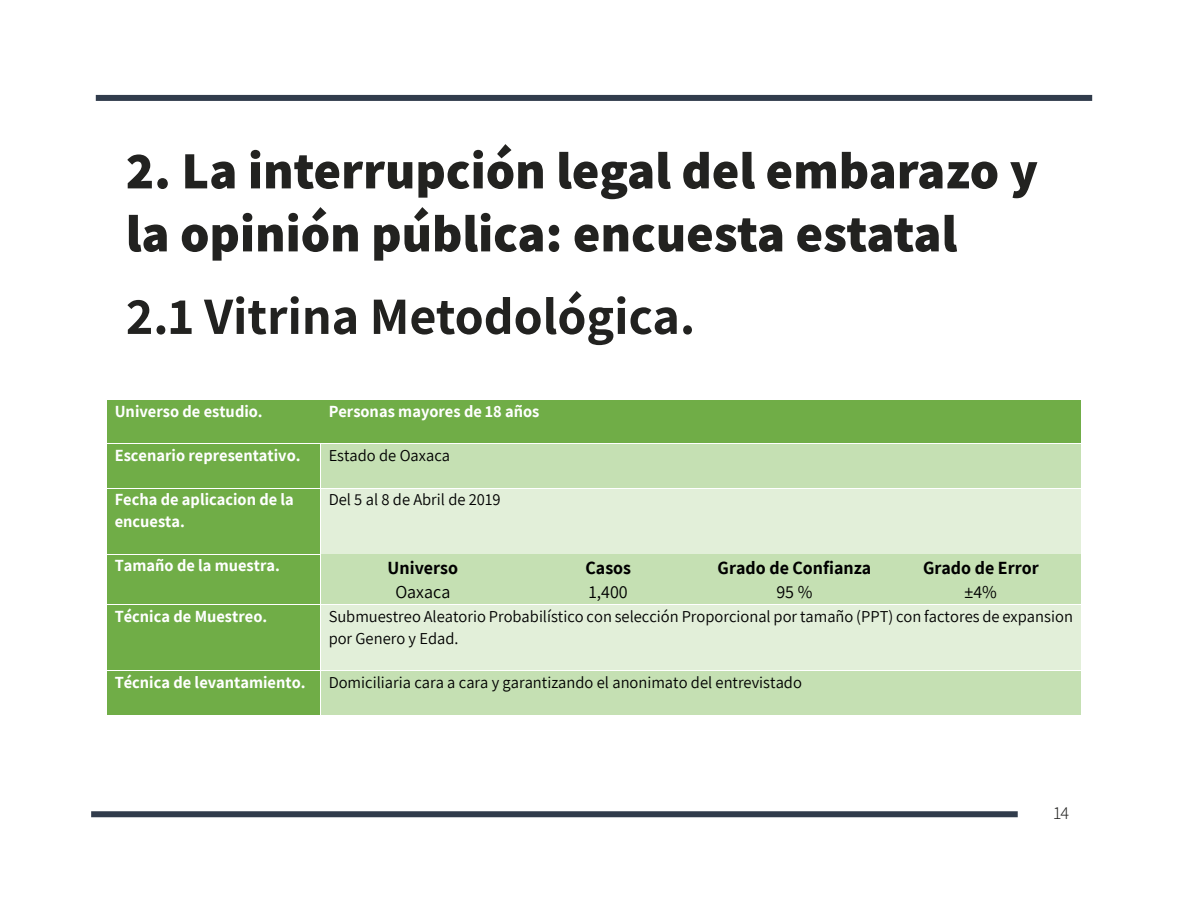
<style>
.page{position:relative;width:1188px;height:918px;background:#fff}
.page>*{position:absolute;margin:0;border:0;box-sizing:border-box;transform-origin:0 0}
.t1{font:800 52.5px/63px "Assistant";color:#222220}
.t2{font:700 52.5px "Assistant";color:#222220}
.t3{font:700 18.15px "Assistant";color:#000}
.t4{font:18.15px "Assistant";color:#000}
.t5{font:300 18px "Assistant";color:#222220}
.t6{font:16.65px/21.8px "Assistant";color:#000}
.t7{font:700 16.65px/21.8px "Assistant";color:#fff}
</style>
<div class="page">
<div style="left:91px;top:811px;width:927px;height:6px;background:#313c4c"></div>
<div style="left:96px;top:95px;width:996px;height:6px;background:#313c4c"></div>
<div style="left:107px;top:400px;width:214px;height:43px;background:#70ad47"></div>
<div style="left:321px;top:400px;width:760px;height:43px;background:#70ad47"></div>
<div style="left:107px;top:444px;width:213px;height:44px;background:#70ad47"></div>
<div style="left:321px;top:444px;width:760px;height:44px;background:#c5e0b3"></div>
<div style="left:107px;top:489px;width:213px;height:65px;background:#70ad47"></div>
<div style="left:321px;top:489px;width:760px;height:65px;background:#e2efd9"></div>
<div style="left:107px;top:555px;width:213px;height:49px;background:#70ad47"></div>
<div style="left:321px;top:555px;width:760px;height:49px;background:#c5e0b3"></div>
<div style="left:107px;top:605px;width:213px;height:65px;background:#70ad47"></div>
<div style="left:321px;top:605px;width:760px;height:65px;background:#e2efd9"></div>
<div style="left:107px;top:671px;width:213px;height:44px;background:#70ad47"></div>
<div style="left:321px;top:671px;width:760px;height:44px;background:#c5e0b3"></div>
<h1 class="t1" style="left:126px;top:138px;width:914px">2. La interrupción legal del embarazo y la opinión pública: encuesta estatal</h1>
<h1 class="t2" style="left:126px;top:280px;width:571px">2.1 Vitrina Metodológica.</h1>
<p class="t7" style="left:115px;top:400px;width:150px">Universo de estudio.</p>
<p class="t7" style="left:329px;top:400px;width:212px">Personas mayores de 18 años</p>
<p class="t7" style="left:115px;top:444px;width:187px">Escenario representativo.</p>
<p class="t6" style="left:329px;top:444px;width:123px">Estado de Oaxaca</p>
<p class="t7" style="left:115px;top:488px;width:181px">Fecha de aplicacion de la encuesta.</p>
<p class="t6" style="left:329px;top:488px;width:173px">Del 5 al 8 de Abril de 2019</p>
<p class="t7" style="left:115px;top:554px;width:167px">Tamaño de la muestra.</p>
<p class="t3" style="left:388px;top:555px;width:72px">Universo</p>
<p class="t3" style="left:585px;top:555px;width:47px">Casos</p>
<p class="t3" style="left:718px;top:555px;width:155px">Grado de Confianza</p>
<p class="t3" style="left:923px;top:555px;width:117px">Grado de Error</p>
<p class="t4" style="left:395px;top:580px;width:56px">Oaxaca</p>
<p class="t4" style="left:589px;top:580px;width:41px">1,400</p>
<p class="t4" style="left:965px;top:580px;width:34px">±4%</p>
<p class="t7" style="left:115px;top:605px;width:154px">Técnica de Muestreo.</p>
<p class="t6" style="left:329px;top:605px;width:746px">Submuestreo Aleatorio Probabilístico con selección Proporcional por tamaño (PPT) con factores de expansion por Genero y Edad.</p>
<p class="t7" style="left:115px;top:671px;width:192px">Técnica de levantamiento.</p>
<p class="t6" style="left:329px;top:671px;width:475px">Domiciliaria cara a cara y garantizando el anonimato del entrevistado</p>
<p class="t4" style="left:776px;top:580px;width:37px">95%</p>
<p class="t5" style="left:1053px;top:801px;width:17px">14</p>
</div>
